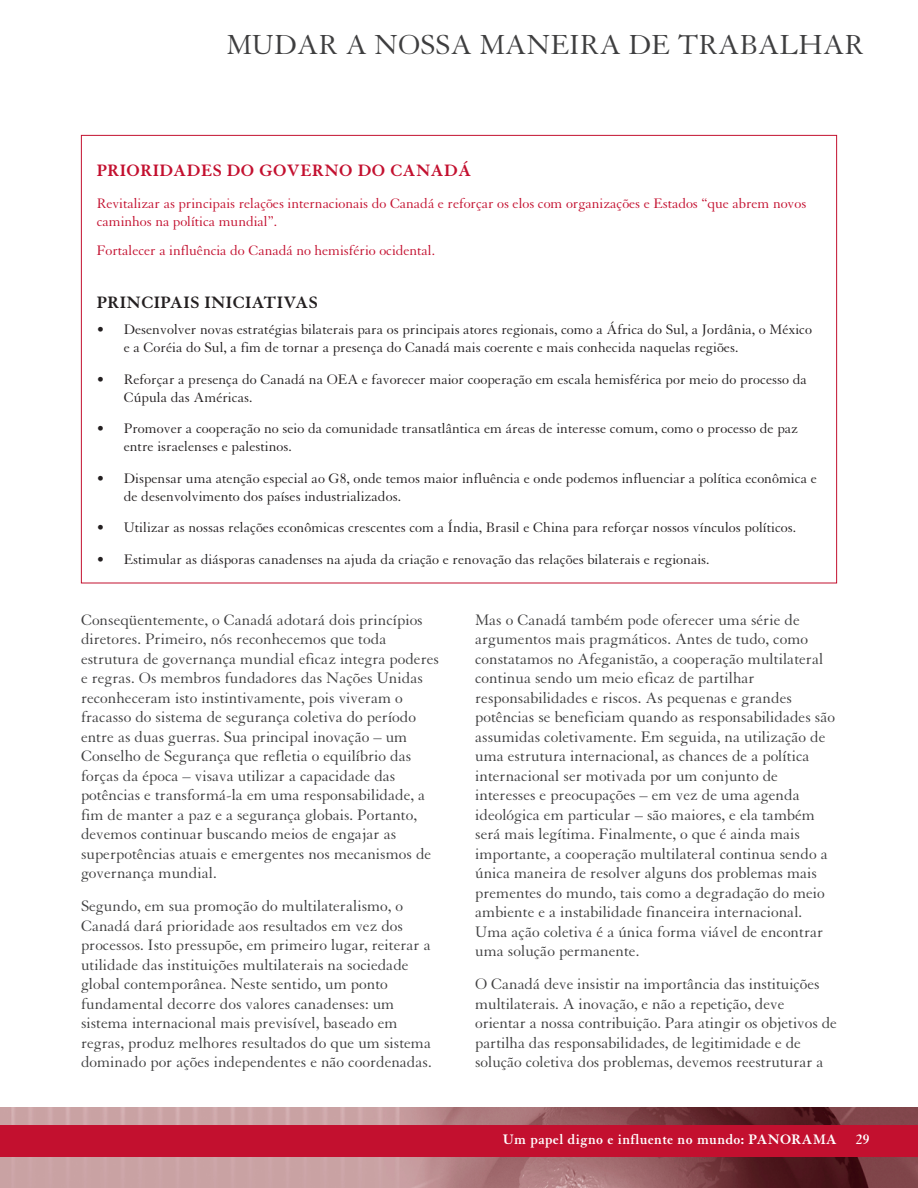
<style>
.page{position:relative;width:918px;height:1188px;background:#fff}
.page>*{position:absolute;margin:0;border:0;box-sizing:border-box;transform-origin:0 0}
.t1{font:30px "Granjon";color:#3e3e3f}
.t2{font:700 18px "Granjon";letter-spacing:.02em;color:#c3102f}
.t3{font:700 18px "Granjon";letter-spacing:.02em;color:#231f20}
.t4{font:16.5px/19.5px "Granjon";color:#3e3e3f}
.t5{font:15px/18px "Granjon";color:#231f20}
.t6{font:15px/18px "Granjon";letter-spacing:-.005em;color:#c3102f}
.t7{font:700 15px "Granjon";letter-spacing:.02em;color:#fff}
</style>
<div class="page">
<img style="left:0;top:1107px;width:918px;height:81px">
<div style="left:0;top:1125px;width:918px;height:31px;background:#c3102f"></div>
<h1 class="t1" style="left:226px;top:34px;width:639px">MUDAR A NOSSA MANEIRA DE TRABALHAR</h1>
<p class="t2" style="left:97px;top:164px;width:376px">PRIORIDADES DO GOVERNO DO CANADÁ</p>
<p class="t6" style="left:97px;top:196px;width:711px">Revitalizar as principais relações internacionais do Canadá e reforçar os elos com organizações e Estados “que abrem novos caminhos na política mundial”.</p>
<p class="t6" style="left:97px;top:242px;width:340px">Fortalecer a influência do Canadá no hemisfério ocidental.</p>
<p class="t3" style="left:97px;top:296px;width:223px">PRINCIPAIS INICIATIVAS</p>
<p class="t5" style="left:124px;top:322px;width:690px;text-indent:-27px">• Desenvolver novas estratégias bilaterais para os principais atores regionais, como a África do Sul, a Jordânia, o México e a Coréia do Sul, a fim de tornar a presença do Canadá mais coerente e mais conhecida naquelas regiões.</p>
<p class="t5" style="left:124px;top:371px;width:685px;text-indent:-27px">• Reforçar a presença do Canadá na OEA e favorecer maior cooperação em escala hemisférica por meio do processo da<br>Cúpula das Américas.</p>
<p class="t5" style="left:124px;top:421px;width:676px;text-indent:-27px">• Promover a cooperação no seio da comunidade transatlântica em áreas de interesse comum, como o processo de paz entre israelenses e palestinos.</p>
<p class="t5" style="left:124px;top:470px;width:695px;text-indent:-27px">• Dispensar uma atenção especial ao G8, onde temos maior influência e onde podemos influenciar a política econômica e de desenvolvimento dos países industrializados.</p>
<p class="t5" style="left:97px;top:520px;width:701px">• Utilizar as nossas relações econômicas crescentes com a Índia, Brasil e China para reforçar nossos vínculos políticos.</p>
<p class="t5" style="left:97px;top:551px;width:614px">• Estimular as diásporas canadenses na ajuda da criação e renovação das relações bilaterais e regionais.</p>
<p class="t4" style="left:81px;top:611px;width:360px">Conseqüentemente, o Canadá adotará dois princípios diretores. Primeiro, nós reconhecemos que toda estrutura de governança mundial eficaz integra poderes e regras. Os membros fundadores das Nações Unidas reconheceram isto instintivamente, pois viveram o fracasso do sistema de segurança coletiva do período entre as duas guerras. Sua principal inovação – um Conselho de Segurança que refletia o equilíbrio das forças da época – visava utilizar a capacidade das potências e transformá-la em uma responsabilidade, a fim de manter a paz e a segurança globais. Portanto, devemos continuar buscando meios de engajar as superpotências atuais e emergentes nos mecanismos de governança mundial.</p>
<p class="t4" style="left:81px;top:898px;width:352px">Segundo, em sua promoção do multilateralismo, o Canadá dará prioridade aos resultados em vez dos processos. Isto pressupõe, em primeiro lugar, reiterar a utilidade das instituições multilaterais na sociedade global contemporânea. Neste sentido, um ponto fundamental decorre dos valores canadenses: um sistema internacional mais previsível, baseado em regras, produz melhores resultados do que um sistema dominado por ações independentes e não coordenadas.</p>
<p class="t4" style="left:475px;top:611px;width:361px">Mas o Canadá também pode oferecer uma série de argumentos mais pragmáticos. Antes de tudo, como constatamos no Afeganistão, a cooperação multilateral continua sendo um meio eficaz de partilhar responsabilidades e riscos. As pequenas e grandes potências se beneficiam quando as responsabilidades são assumidas coletivamente. Em seguida, na utilização de uma estrutura internacional, as chances de a política internacional ser motivada por um conjunto de interesses e preocupações – em vez de uma agenda ideológica em particular – são maiores, e ela também será mais legítima. Finalmente, o que é ainda mais importante, a cooperação multilateral continua sendo a única maneira de resolver alguns dos problemas mais prementes do mundo, tais como a degradação do meio ambiente e a instabilidade financeira internacional.<br>Uma ação coletiva é a única forma viável de encontrar uma solução permanente.</p>
<p class="t4" style="left:475px;top:976px;width:363px">O Canadá deve insistir na importância das instituições multilaterais. A inovação, e não a repetição, deve orientar a nossa contribuição. Para atingir os objetivos de partilha das responsabilidades, de legitimidade e de solução coletiva dos problemas, devemos reestruturar a</p>
<p class="t7" style="left:503px;top:1134px;width:368px">Um papel digno e influente no mundo: PANORAMA 29</p>
</div>
